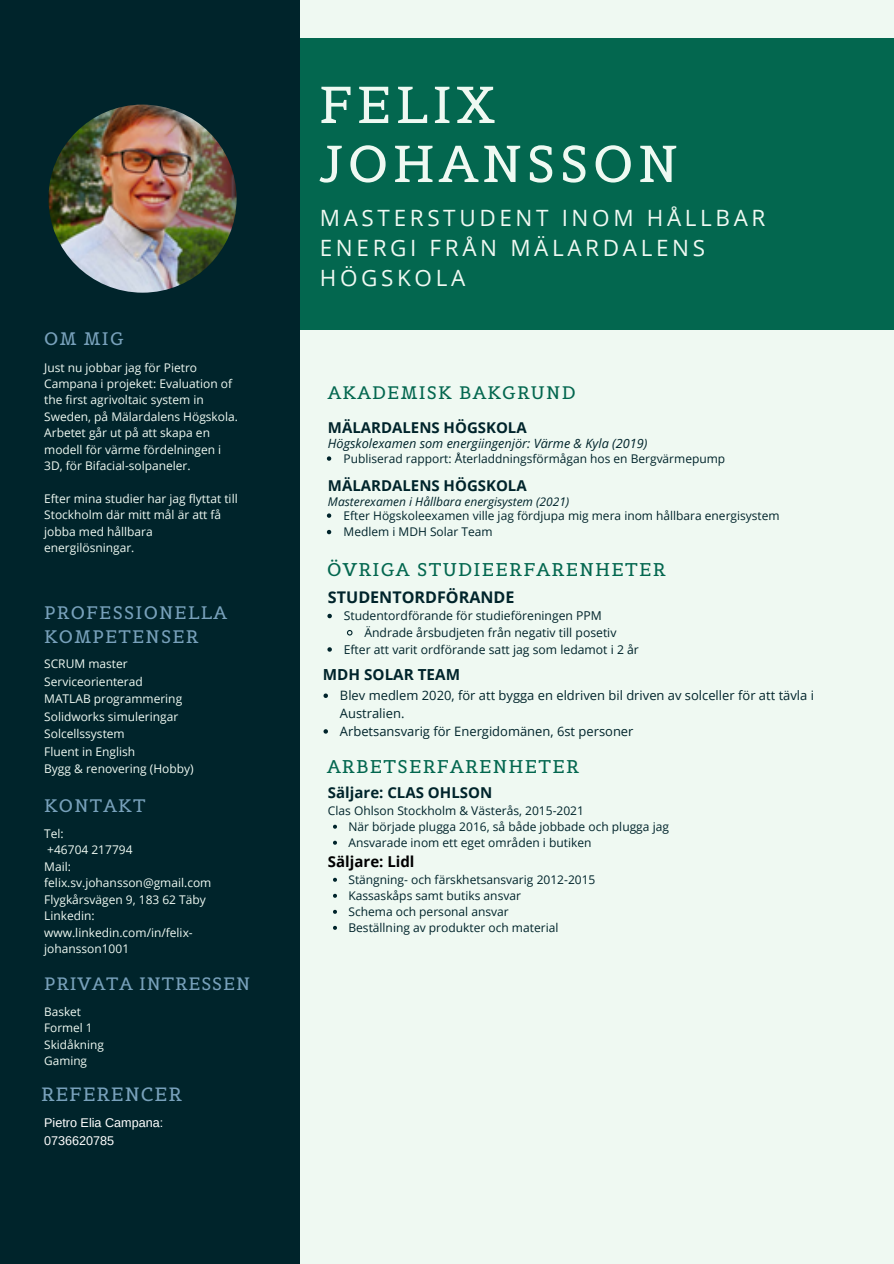
<style>
.page{position:relative;width:894px;height:1264px;background:#fff}
.page>*{position:absolute;margin:0;border:0;box-sizing:border-box;transform-origin:0 0}
.t1{font:51.3px/58.9px "Belgrano";letter-spacing:.08em;color:#eff9f2}
.t2{font:22.5px/30.2px "Open Sans";letter-spacing:.165em;color:#eff9f2}
.t3{font:19.05px "Belgrano";letter-spacing:.05em;color:#78a1bb}
.t4{font:18.3px "Belgrano";letter-spacing:.07em;color:#03674f}
.t5{font:18px/24.2px "Belgrano";letter-spacing:.07em;color:#78a1bb}
.t6{font:18px "Belgrano";letter-spacing:.07em;color:#03674f}
.t7{font:17.7px "Belgrano";letter-spacing:.05em;color:#78a1bb}
.t8{font:700 16.05px "Open Sans";color:#00242b}
.t9{font:700 15.15px "Open Sans";color:#00242b}
.t10{font:700 15px "Open Sans";color:#00242b}
.t11{font:700 15px "Open Sans";color:#000}
.t12{font:12.9px/17.9px "Open Sans";color:#00242b}
.t13{font:italic 12.75px "Open Sans";color:#00242b}
.t14{font:12.6px "Arimo";color:#fff}
.t15{font:12.15px "Open Sans";color:#00242b}
.t16{font:12px/16.5px "Open Sans";color:#eff9f2}
.t17{font:12px "Open Sans";color:#00242b}
.t18{font:italic 12px "Open Sans";color:#00242b}
.t19{font:11.85px "Open Sans";color:#eff9f2}
</style>
<div class="page">
<div style="left:0;top:0;width:893px;height:1263px;background:#eff9f2"></div>
<div style="left:0;top:38px;width:893px;height:291px;background:#03674f"></div>
<div style="left:0;top:0;width:299px;height:1263px;background:#00242b"></div>
<svg style="left:333px;top:824px;width:4px;height:4px"></svg>
<svg style="left:333px;top:840px;width:4px;height:4px"></svg>
<svg style="left:333px;top:877px;width:4px;height:4px"></svg>
<svg style="left:333px;top:893px;width:4px;height:4px"></svg>
<svg style="left:333px;top:909px;width:4px;height:4px"></svg>
<svg style="left:333px;top:925px;width:4px;height:4px"></svg>
<svg style="left:323px;top:693px;width:5px;height:5px"></svg>
<svg style="left:323px;top:729px;width:5px;height:4px"></svg>
<svg style="left:327px;top:614px;width:5px;height:4px"></svg>
<svg style="left:347px;top:630px;width:6px;height:6px"></svg>
<svg style="left:327px;top:647px;width:5px;height:4px"></svg>
<svg style="left:327px;top:456px;width:4px;height:5px"></svg>
<svg style="left:327px;top:513px;width:4px;height:5px"></svg>
<svg style="left:327px;top:530px;width:4px;height:4px"></svg>
<img style="left:48px;top:105px;width:188px;height:188px;border-radius:50%">
<p class="t5" style="left:44px;top:327px;width:81px">OM MIG</p>
<p class="t16" style="left:44px;top:358px;width:195px">Just nu jobbar jag för Pietro<br>Campana i projeket: Evaluation of the first agrivoltaic system in<br>Sweden, på Mälardalens Högskola.<br>Arbetet går ut på att skapa en modell för värme fördelningen i<br>3D, för Bifacial-solpaneler.</p>
<p class="t16" style="left:44px;top:490px;width:195px">Efter mina studier har jag flyttat till<br>Stockholm där mitt mål är att få jobba med hållbara energilösningar.</p>
<p class="t5" style="left:44px;top:600px;width:184px">PROFESSIONELLA<br>KOMPETENSER</p>
<p class="t16" style="left:44px;top:655px;width:85px">SCRUM master</p>
<p class="t16" style="left:44px;top:673px;width:100px">Serviceorienterad</p>
<p class="t16" style="left:44px;top:690px;width:139px">MATLAB programmering</p>
<p class="t16" style="left:44px;top:708px;width:135px">Solidworks simuleringar</p>
<p class="t16" style="left:44px;top:725px;width:82px">Solcellssystem</p>
<p class="t16" style="left:44px;top:743px;width:93px">Fluent in English</p>
<p class="t16" style="left:44px;top:760px;width:151px">Bygg &amp; renovering (Hobby)</p>
<p class="t5" style="left:44px;top:793px;width:103px">KONTAKT</p>
<p class="t16" style="left:44px;top:825px;width:21px">Tel:</p>
<p class="t16" style="left:47px;top:841px;width:87px">+46704 217794</p>
<p class="t16" style="left:44px;top:857px;width:169px">Mail: felix.sv.johansson@gmail.com</p>
<p class="t16" style="left:44px;top:890px;width:163px">Flygkårsvägen 9, 183 62 Täby</p>
<p class="t16" style="left:44px;top:907px;width:52px">Linkedin:</p>
<p class="t16" style="left:44px;top:923px;width:150px">www.linkedin.com/in/felix&shy;johansson1001</p>
<p class="t7" style="left:44px;top:972px;width:207px">PRIVATA INTRESSEN</p>
<p class="t19" style="left:44px;top:1003px;width:38px">Basket</p>
<p class="t19" style="left:44px;top:1019px;width:50px">Formel 1</p>
<p class="t19" style="left:44px;top:1035px;width:61px">Skidåkning</p>
<p class="t19" style="left:44px;top:1052px;width:44px">Gaming</p>
<p class="t3" style="left:41px;top:1082px;width:142px">REFERENCER</p>
<p class="t14" style="left:44px;top:1115px;width:120px">Pietro Elia Campana:</p>
<p class="t14" style="left:44px;top:1133px;width:72px">0736620785</p>
<p class="t1" style="left:319px;top:75px;width:361px">FELIX<br>JOHANSSON</p>
<p class="t2" style="left:320px;top:202px;width:447px">MASTERSTUDENT INOM HÅLLBAR<br>ENERGI FRÅN MÄLARDALENS<br>HÖGSKOLA</p>
<p class="t6" style="left:328px;top:381px;width:249px">AKADEMISK BAKGRUND</p>
<p class="t10" style="left:328px;top:416px;width:200px">MÄLARDALENS HÖGSKOLA</p>
<p class="t17" style="left:343px;top:450px;width:383px">Publiserad rapport: Återladdningsförmågan hos en Bergvärmepump</p>
<p class="t13" style="left:328px;top:434px;width:321px">Högskolexamen som energiingenjör: Värme &amp; Kyla (2019)</p>
<p class="t10" style="left:328px;top:474px;width:200px">MÄLARDALENS HÖGSKOLA</p>
<p class="t17" style="left:343px;top:507px;width:437px">Efter Högskoleexamen ville jag fördjupa mig mera inom hållbara energisystem</p>
<p class="t17" style="left:343px;top:523px;width:150px">Medlem i MDH Solar Team</p>
<p class="t18" style="left:328px;top:493px;width:243px">Masterexamen i Hållbara energisystem (2021)</p>
<p class="t4" style="left:327px;top:558px;width:340px">ÖVRIGA STUDIEERFARENHETER</p>
<p class="t8" style="left:328px;top:586px;width:188px">STUDENTORDFÖRANDE</p>
<p class="t15" style="left:343px;top:607px;width:260px">Studentordförande för studieföreningen PPM</p>
<p class="t15" style="left:364px;top:624px;width:253px">Ändrade årsbudjeten från negativ till posetiv</p>
<p class="t15" style="left:343px;top:641px;width:296px">Efter att varit ordförande satt jag som ledamot i 2 år</p>
<p class="t9" style="left:323px;top:664px;width:138px">MDH SOLAR TEAM</p>
<p class="t12" style="left:340px;top:686px;width:475px">Blev medlem 2020, för att bygga en eldriven bil driven av solceller för att tävla i<br>Australien.</p>
<p class="t12" style="left:340px;top:722px;width:295px">Arbetsansvarig för Energidomänen, 6st personer</p>
<p class="t4" style="left:327px;top:754px;width:253px">ARBETSERFARENHETER</p>
<p class="t10" style="left:328px;top:781px;width:166px">Säljare: CLAS OHLSON</p>
<p class="t17" style="left:328px;top:801px;width:257px">Clas Ohlson Stockholm &amp; Västerås, 2015-2021</p>
<p class="t11" style="left:328px;top:850px;width:88px">Säljare: Lidl</p>
<p class="t17" style="left:348px;top:817px;width:322px">När började plugga 2016, så både jobbade och plugga jag</p>
<p class="t17" style="left:348px;top:834px;width:244px">Ansvarade inom ett eget områden i butiken</p>
<p class="t17" style="left:348px;top:871px;width:248px">Stängning- och färskhetsansvarig 2012-2015</p>
<p class="t17" style="left:348px;top:887px;width:174px">Kassaskåps samt butiks ansvar</p>
<p class="t17" style="left:348px;top:903px;width:162px">Schema och personal ansvar</p>
<p class="t17" style="left:348px;top:919px;width:211px">Beställning av produkter och material</p>
</div>
